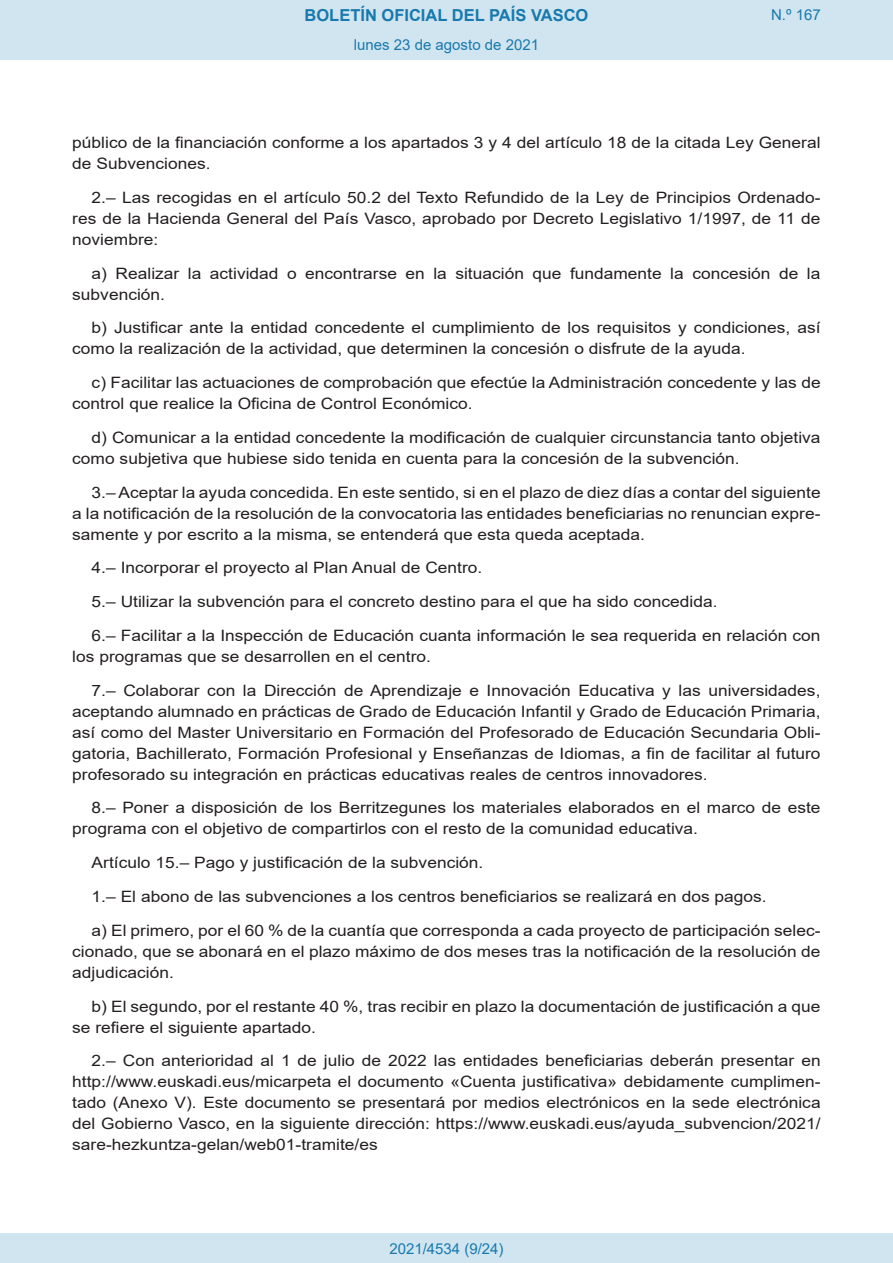
<style>
.page{position:relative;width:893px;height:1263px;background:#fff}
.page>*{position:absolute;margin:0;border:0;box-sizing:border-box;transform-origin:0 0}
.t1{font:700 16.5px "Arial";color:#1879ad}
.BOPVDetalle{font:15.6px/21px "Arial";color:#231f20;scale:1.11 1}
.Paginacion_Centro{font:15px "Arial";color:#1879ad}
</style>
<div class="page">
<div style="left:0;top:0;width:893px;height:60px;background:#d0e5f0"></div>
<div style="left:0;top:1233px;width:893px;height:30px;background:#d0e5f0"></div>
<p class="t1" style="left:305px;top:3px;width:285px">BOLETÍN OFICIAL DEL PAÍS VASCO</p>
<p class="Paginacion_Centro" style="left:354px;top:35px;width:187px">lunes 23 de agosto de 2021</p>
<p class="Paginacion_Centro" style="left:771px;top:5px;width:51px">N.º 167</p>
<p class="BOPVDetalle" style="left:72px;top:132px;width:676px">público de la financiación conforme a los apartados 3 y 4 del artículo 18 de la citada Ley General de Subvenciones.</p>
<p class="BOPVDetalle" style="left:72px;top:187px;width:676px;text-align:justify;text-indent:19px">2.– Las recogidas en el artículo 50.2 del Texto Refundido de la Ley de Principios Ordenado&shy;res de la Hacienda General del País Vasco, aprobado por Decreto Legislativo 1/1997, de 11 de noviembre:</p>
<p class="BOPVDetalle" style="left:72px;top:263px;width:675px;text-indent:19px">a) Realizar la actividad o encontrarse en la situación que fundamente la concesión de la subvención.</p>
<p class="BOPVDetalle" style="left:72px;top:317px;width:676px;text-indent:19px">b) Justificar ante la entidad concedente el cumplimiento de los requisitos y condiciones, así como la realización de la actividad, que determinen la concesión o disfrute de la ayuda.</p>
<p class="BOPVDetalle" style="left:72px;top:372px;width:676px;text-indent:19px">c) Facilitar las actuaciones de comprobación que efectúe la Administración concedente y las de control que realice la Oficina de Control Económico.</p>
<p class="BOPVDetalle" style="left:72px;top:427px;width:676px;text-indent:19px">d) Comunicar a la entidad concedente la modificación de cualquier circunstancia tanto objetiva como subjetiva que hubiese sido tenida en cuenta para la concesión de la subvención.</p>
<p class="BOPVDetalle" style="left:72px;top:482px;width:676px;text-align:justify;text-indent:19px">3.– Aceptar la ayuda concedida. En este sentido, si en el plazo de diez días a contar del siguiente a la notificación de la resolución de la convocatoria las entidades beneficiarias no renuncian expre&shy;samente y por escrito a la misma, se entenderá que esta queda aceptada.</p>
<p class="BOPVDetalle" style="left:92px;top:557px;width:354px">4.– Incorporar el proyecto al Plan Anual de Centro.</p>
<p class="BOPVDetalle" style="left:92px;top:591px;width:565px">5.– Utilizar la subvención para el concreto destino para el que ha sido concedida.</p>
<p class="BOPVDetalle" style="left:72px;top:625px;width:676px;text-indent:19px">6.– Facilitar a la Inspección de Educación cuanta información le sea requerida en relación con los programas que se desarrollen en el centro.</p>
<p class="BOPVDetalle" style="left:72px;top:680px;width:676px;text-align:justify;text-indent:19px">7.– Colaborar con la Dirección de Aprendizaje e Innovación Educativa y las universidades, aceptando alumnado en prácticas de Grado de Educación Infantil y Grado de Educación Primaria, así como del Master Universitario en Formación del Profesorado de Educación Secundaria Obli&shy;gatoria, Bachillerato, Formación Profesional y Enseñanzas de Idiomas, a fin de facilitar al futuro profesorado su integración en prácticas educativas reales de centros innovadores.</p>
<p class="BOPVDetalle" style="left:72px;top:797px;width:676px;text-indent:19px">8.– Poner a disposición de los Berritzegunes los materiales elaborados en el marco de este programa con el objetivo de compartirlos con el resto de la comunidad educativa.</p>
<p class="BOPVDetalle" style="left:92px;top:852px;width:354px">Artículo 15.– Pago y justificación de la subvención.</p>
<p class="BOPVDetalle" style="left:92px;top:886px;width:610px">1.– El abono de las subvenciones a los centros beneficiarios se realizará en dos pagos.</p>
<p class="BOPVDetalle" style="left:72px;top:920px;width:676px;text-align:justify;text-indent:19px">a) El primero, por el 60 % de la cuantía que corresponda a cada proyecto de participación selec&shy;cionado, que se abonará en el plazo máximo de dos meses tras la notificación de la resolución de adjudicación.</p>
<p class="BOPVDetalle" style="left:72px;top:995px;width:675px;text-indent:19px">b) El segundo, por el restante 40 %, tras recibir en plazo la documentación de justificación a que se refiere el siguiente apartado.</p>
<p class="BOPVDetalle" style="left:72px;top:1050px;width:676px;text-align:justify;text-indent:19px">2.– Con anterioridad al 1 de julio de 2022 las entidades beneficiarias deberán presentar en http://www.euskadi.eus/micarpeta el documento «Cuenta justificativa» debidamente cumplimen&shy;tado (Anexo V). Este documento se presentará por medios electrónicos en la sede electrónica del Gobierno Vasco, en la siguiente dirección: https://www.euskadi.eus/ayuda_subvencion/2021/ sare-hezkuntza-gelan/web01-tramite/es</p>
<p class="Paginacion_Centro" style="left:389px;top:1238px;width:116px">2021/4534 (9/24)</p>
</div>
